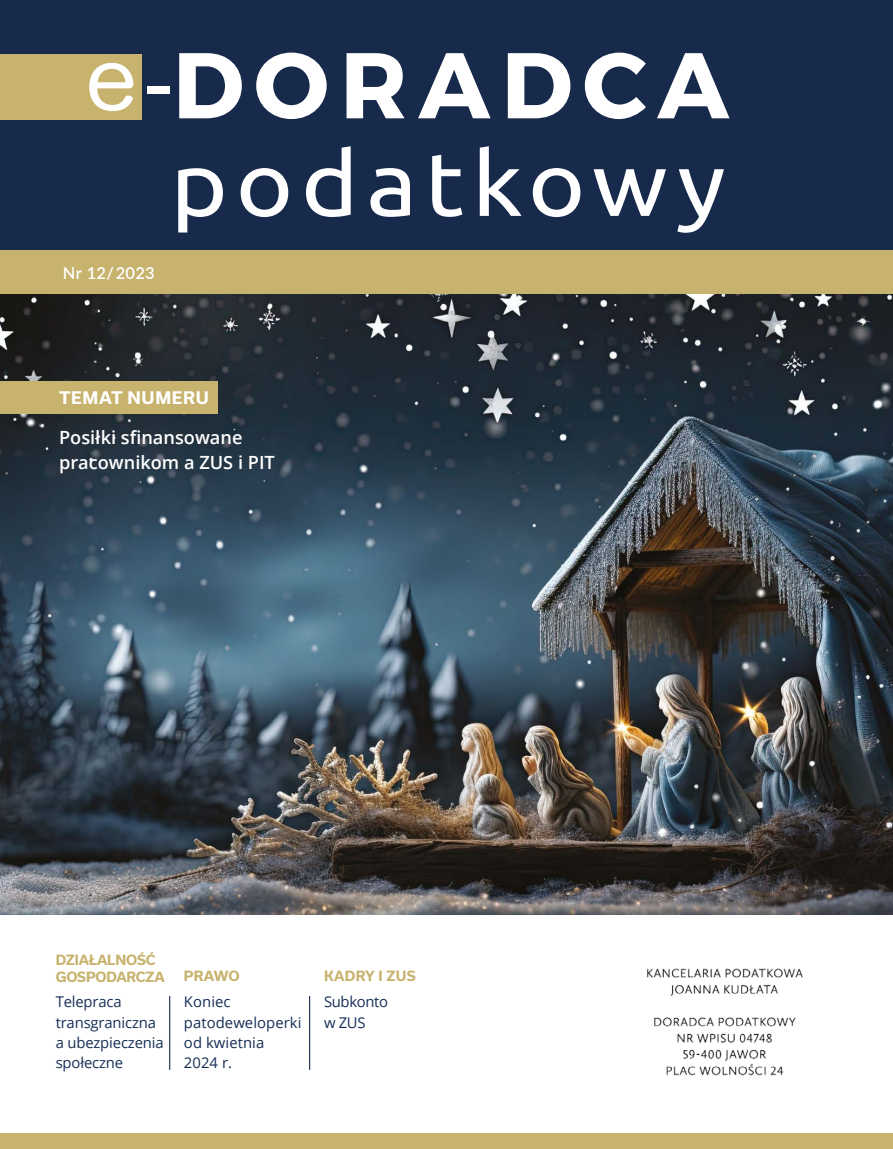
<style>
.page{position:relative;width:893px;height:1149px;background:#fff}
.page>*{position:absolute;margin:0;border:0;box-sizing:border-box;transform-origin:0 0}
.t1{font:93px "Trueno Bd";letter-spacing:.115em;color:#fff}
.t2{font:89.7px "Ubuntu";letter-spacing:.08em;color:#fff;scale:1.09 1}
.t3{font:600 18.15px/24.9px "Open Sans";color:#fff}
.t4{font:700 16.5px "Usual";letter-spacing:.04em;color:#fff}
.t5{font:600 16.5px "Lato";letter-spacing:.015em;color:#fff}
.t6{font:14.85px/20.2px "Open Sans";letter-spacing:-.01em;color:#152e55}
.t7{font:700 13.5px/16.5px "Usual";letter-spacing:-.01em;color:#c7b36d}
.t8{font:700 13.5px "Usual";letter-spacing:.02em;color:#c7b36d}
.s1{font-family:"Hira Maru Pro W4";font-size:82.8px}
.s2{font-family:"Ubuntu";font-size:85.35px}
</style>
<div class="page">
<img style="left:1px;top:294px;width:892px;height:620px">
<div style="left:0;top:1133px;width:893px;height:15px;background:#c7b36d"></div>
<div style="left:0;top:0;width:893px;height:270px;background:#182a4b"></div>
<div style="left:0;top:250px;width:893px;height:44px;background:#c7b36d"></div>
<div style="left:0;top:54px;width:142px;height:65px;background:#c7b36d"></div>
<hr style="left:169px;top:995px;width:1px;height:74px;background:#182a4b">
<hr style="left:309px;top:995px;width:1px;height:74px;background:#182a4b">
<div style="left:0;top:381px;width:218px;height:33px;background:#c7b36d"></div>
<img style="left:647px;top:968px;width:156px;height:108px">
<h1 class="t1" style="left:85px;top:28px;width:645px"><span class="s1">e</span><span class="s2">-</span>DORADCA</h1>
<h2 class="t2" style="left:170px;top:129px;width:511px">podatkowy</h2>
<p class="t5" style="left:63px;top:261px;width:93px">Nr 12/ 2023</p>
<p class="t4" style="left:59px;top:388px;width:151px">TEMAT NUMERU</p>
<p class="t3" style="left:59px;top:425px;width:217px">Posiłki sfinansowane pracownikom a ZUS i PIT</p>
<p class="t7" style="left:56px;top:951px;width:111px">DZIAŁALNOŚĆ<br>GOSPODARCZA</p>
<p class="t6" style="left:56px;top:991px;width:109px">Telepraca transgraniczna a ubezpieczenia społeczne</p>
<p class="t7" style="left:184px;top:967px;width:57px">PRAWO</p>
<p class="t6" style="left:184px;top:991px;width:119px">Koniec patodeweloperki od kwietnia<br>2024 r.</p>
<p class="t8" style="left:324px;top:968px;width:93px">KADRY I ZUS</p>
<p class="t6" style="left:324px;top:991px;width:66px">Subkonto w ZUS</p>
</div>
